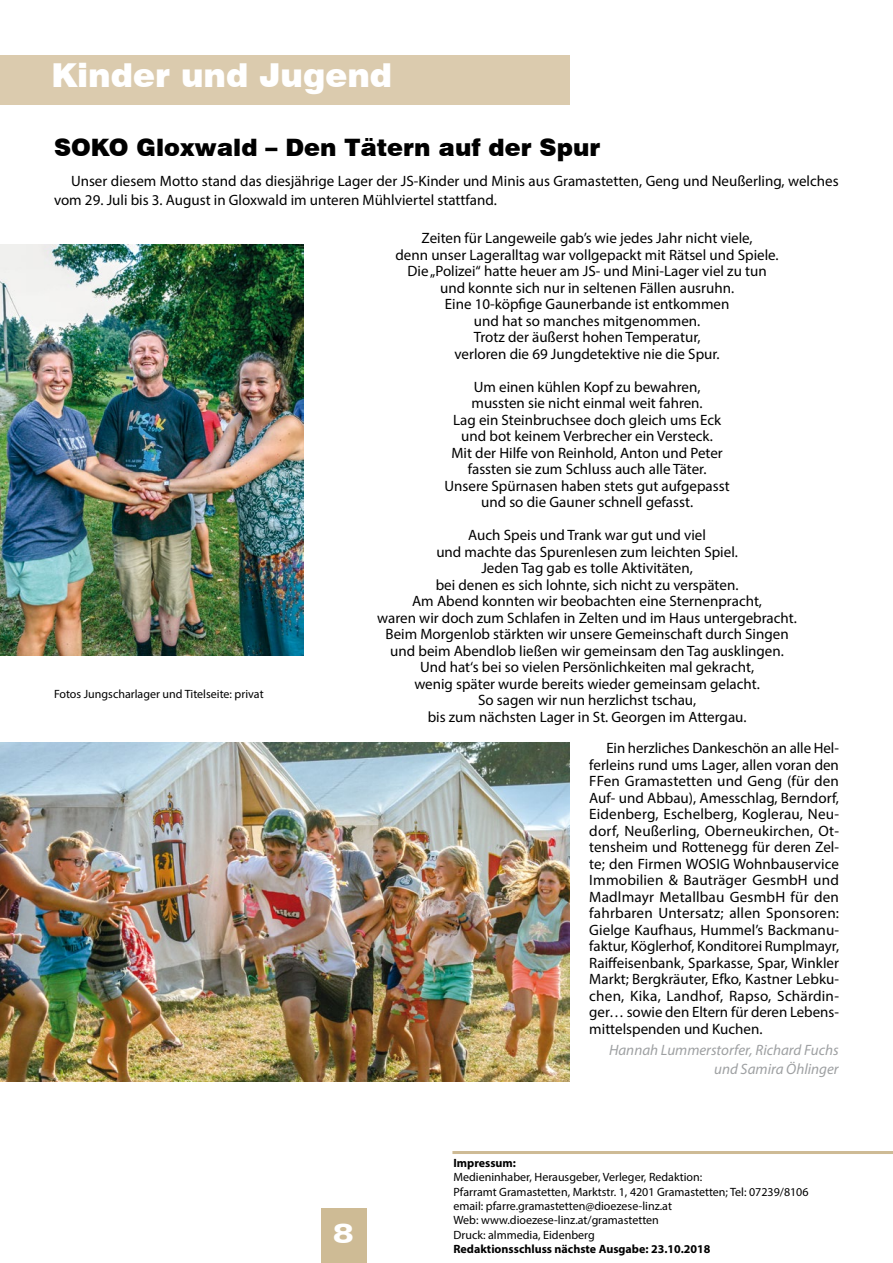
<style>
.page{position:relative;width:893px;height:1263px;background:#fff}
.page>*{position:absolute;margin:0;border:0;box-sizing:border-box;transform-origin:0 0}
.t1{font:900 33px "Swiss 721 BT";color:#fff}
.t2{font:900 expanded 27px "Zurich BT";color:#fff}
.t3{font:900 24px "Swiss 721 BT";color:#000}
.t4{font:15px/16.5px "Myriad Pro";color:#000;text-align:center}
.t5{font:italic 15px/19.5px "Myriad Pro";color:#9ea0a2;text-align:right}
.t6{font:12px/14.4px "Myriad Pro";color:#000}
.t7{font:700 12px "Myriad Pro";color:#000}
</style>
<div class="page">
<img style="left:0;top:244px;width:304px;height:411px">
<img style="left:0;top:742px;width:570px;height:339px">
<div style="left:322px;top:1209px;width:45px;height:54px;background:#cebb95"></div>
<div style="left:0;top:55px;width:570px;height:49px;background:#dbcbae"></div>
<hr style="left:452px;top:1151px;width:441px;height:3px;background:#cebb95">
<h1 class="t1" style="left:51px;top:56px;width:342px">Kinder und Jugend</h1>
<h3 class="t3" style="left:54px;top:133px;width:548px">SOKO Gloxwald – Den Tätern auf der Spur</h3>
<p class="t4" style="left:54px;top:171px;width:786px;line-height:19.5px;text-align:left;text-indent:17px">Unser diesem Motto stand das diesjährige Lager der JS-Kinder und Minis aus Gramastetten, Geng und Neußerling, welches vom 29. Juli bis 3. August in Gloxwald im unteren Mühlviertel stattfand.</p>
<p class="t6" style="left:54px;top:686px;width:211px">Fotos Jungscharlager und Titelseite: privat</p>
<p class="t4" style="left:395px;top:229px;width:385px">Zeiten für Langeweile gab’s wie jedes Jahr nicht viele,<br>denn unser Lageralltag war vollgepackt mit Rätsel und Spiele.<br>Die „Polizei“ hatte heuer am JS- und Mini-Lager viel zu tun und konnte sich nur in seltenen Fällen ausruhn.<br>Eine 10-köpfige Gaunerbande ist entkommen<br>und hat so manches mitgenommen.<br>Trotz der äußerst hohen Temperatur,<br>verloren die 69 Jungdetektive nie die Spur.</p>
<p class="t4" style="left:444px;top:378px;width:287px">Um einen kühlen Kopf zu bewahren,<br>mussten sie nicht einmal weit fahren.<br>Lag ein Steinbruchsee doch gleich ums Eck und bot keinem Verbrecher ein Versteck.<br>Mit der Hilfe von Reinhold, Anton und Peter fassten sie zum Schluss auch alle Täter.<br>Unsere Spürnasen haben stets gut aufgepasst und so die Gauner schnell gefasst.</p>
<p class="t4" style="left:377px;top:526px;width:421px">Auch Speis und Trank war gut und viel<br>und machte das Spurenlesen zum leichten Spiel.<br>Jeden Tag gab es tolle Aktivitäten,<br>bei denen es sich lohnte, sich nicht zu verspäten.<br>Am Abend konnten wir beobachten eine Sternenpracht,<br>waren wir doch zum Schlafen in Zelten und im Haus untergebracht.<br>Beim Morgenlob stärkten wir unsere Gemeinschaft durch Singen und beim Abendlob ließen wir gemeinsam den Tag ausklingen.<br>Und hat‘s bei so vielen Persönlichkeiten mal gekracht,<br>wenig später wurde bereits wieder gemeinsam gelacht.<br>So sagen wir nun herzlichst tschau,<br>bis zum nächsten Lager in St. Georgen im Attergau.</p>
<p class="t4" style="left:589px;top:740px;width:251px;text-align:justify;text-indent:17px">Ein herzliches Dankeschön an alle Hel&shy;ferleins rund ums Lager, allen voran den FFen Gramastetten und Geng (für den Auf- und Abbau), Amesschlag, Berndorf, Eidenberg, Eschelberg, Koglerau, Neu&shy;dorf, Neußerling, Oberneukirchen, Ot&shy;tensheim und Rottenegg für deren Zel&shy;te; den Firmen WOSIG Wohnbauservice Immobilien &amp; Bauträger GesmbH und Madlmayr Metallbau GesmbH für den fahrbaren Untersatz; allen Sponsoren:<br>Gielge Kaufhaus, Hummel’s Backmanu&shy;faktur, Köglerhof, Konditorei Rumplmayr, Raiffeisenbank, Sparkasse, Spar, Winkler Markt; Bergkräuter, Efko, Kastner Lebku&shy;chen, Kika, Landhof, Rapso, Schärdin&shy;ger… sowie den Eltern für deren Lebens&shy;mittelspenden und Kuchen.</p>
<p class="t5" style="left:609px;top:1040px;width:231px">Hannah Lummerstorfer, Richard Fuchs und Samira Öhlinger</p>
<h2 class="t2" style="left:333px;top:1217px;width:22px">8</h2>
<p class="t7" style="left:453px;top:1155px;width:64px">Impressum:</p>
<p class="t6" style="left:453px;top:1170px;width:357px">Medieninhaber, Herausgeber, Verleger, Redaktion:<br>Pfarramt Gramastetten, Marktstr. 1, 4201 Gramastetten; Tel: 07239/8106 email: pfarre.gramastetten@dioezese-linz.at<br>Web: www.dioezese-linz.at/gramastetten<br>Druck: almmedia, Eidenberg</p>
<p class="t7" style="left:453px;top:1241px;width:259px">Redaktionsschluss nächste Ausgabe: 23.10.2018</p>
</div>
